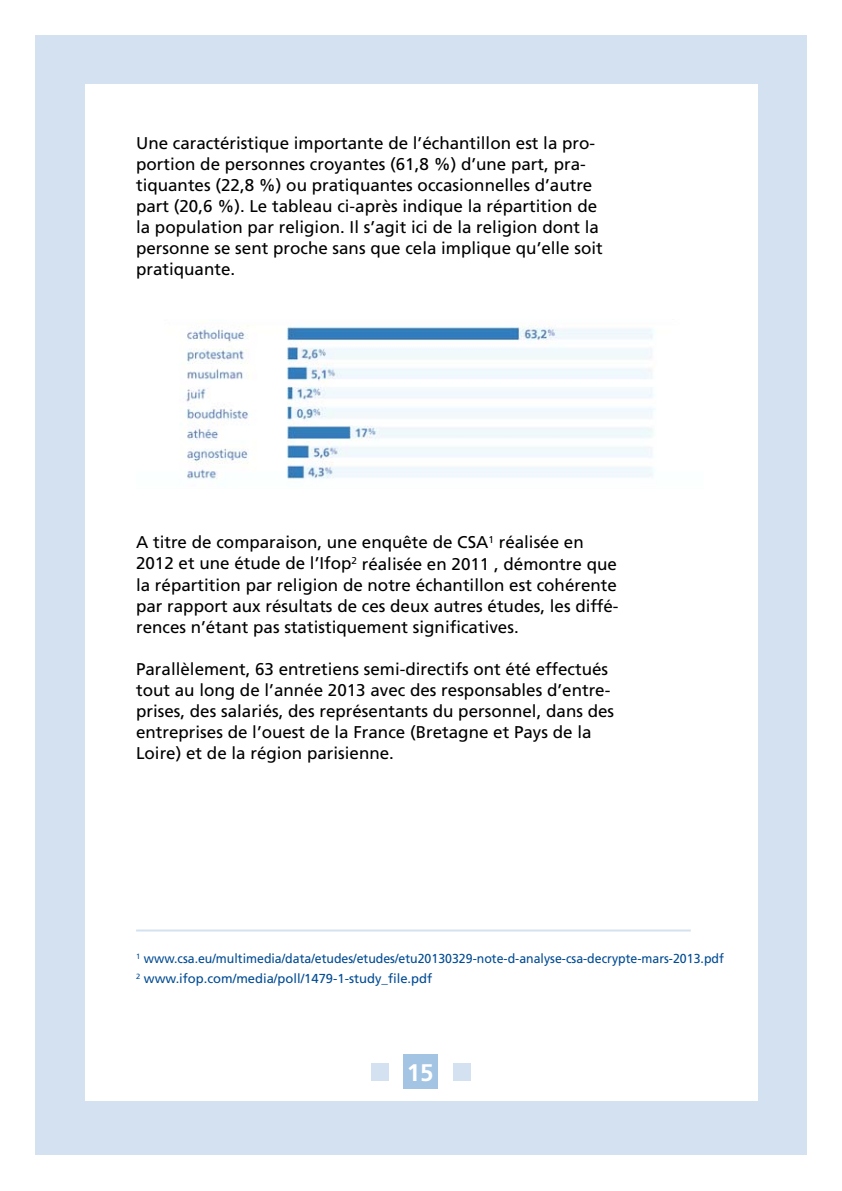
<style>
.page{position:relative;width:842px;height:1191px;background:#fff}
.page>*{position:absolute;margin:0;border:0;box-sizing:border-box;transform-origin:0 0}
.t1{font:700 24px "Frutiger";color:#fff}
.t2{font:17px/21px "Frutiger";color:#000}
.t3{font:13px/20px "Frutiger";color:#004b93;scale:.95 1}
</style>
<div class="page">
<div style="left:35px;top:35px;width:771px;height:1120px;background:#d4e1f1"></div>
<div style="left:85px;top:85px;width:672px;height:1015px;background:#fff"></div>
<div style="left:454px;top:1063px;width:17px;height:17px;background:#d4e1f1"></div>
<div style="left:371px;top:1063px;width:17px;height:17px;background:#d4e1f1"></div>
<div style="left:404px;top:1054px;width:34px;height:35px;background:#a4c4e4"></div>
<hr style="left:136px;top:929px;width:555px;height:2px;background:#d4e1f1">
<img style="left:186px;top:325px;width:469px;height:154px">
<p class="t2" style="left:136px;top:133px;width:468px">Une caractéristique importante de l’échantillon est la pro&shy;portion de personnes croyantes (61,8 %) d’une part, pra&shy;tiquantes (22,8 %) ou pratiquantes occasionnelles d’autre part (20,6 %). Le tableau ci-après indique la répartition de la population par religion. Il s’agit ici de la religion dont la personne se sent proche sans que cela implique qu’elle soit pratiquante.</p>
<p class="t2" style="left:136px;top:532px;width:484px">A titre de comparaison, une enquête de CSA<sup>1</sup> réalisée en 2012 et une étude de l’Ifop<sup>2</sup> réalisée en 2011 , démontre que la répartition par religion de notre échantillon est cohérente par rapport aux résultats de ces deux autres études, les diffé&shy;rences n’étant pas statistiquement significatives.</p>
<p class="t2" style="left:136px;top:658px;width:480px">Parallèlement, 63 entretiens semi-directifs ont été effectués tout au long de l’année 2013 avec des responsables d’entre&shy;prises, des salariés, des représentants du personnel, dans des entreprises de l’ouest de la France (Bretagne et Pays de la Loire) et de la région parisienne.</p>
<p class="t3" style="left:136px;top:948px;width:620px"><sup>1</sup> www.csa.eu/multimedia/data/etudes/etudes/etu20130329-note-d-analyse-csa-decrypte-mars-2013.pdf<br><sup>2</sup> www.ifop.com/media/poll/1479-1-study_file.pdf</p>
<h1 class="t1" style="left:407px;top:1058px;width:28px">15</h1>
</div>
